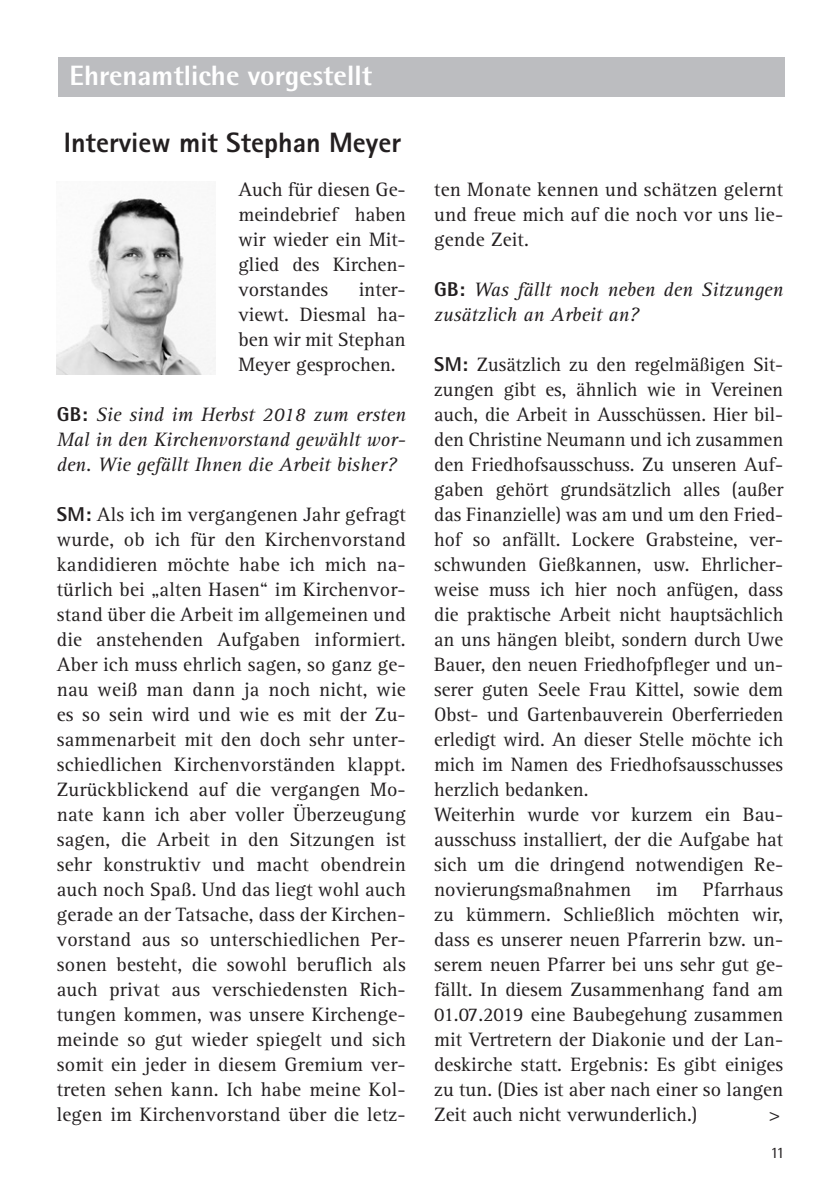
<style>
.page{position:relative;width:840px;height:1191px;background:#fff}
.page>*{position:absolute;margin:0;border:0;box-sizing:border-box;transform-origin:0 0}
.Überschrift_Balken{font:800 28px "Rotis Semi Sans";color:#fff}
.Überschrift_-_Index{font:800 28px "Rotis Sans Serif";color:#231f20}
.Standard_-_Text{font:20px/25px "Rotis Serif";color:#231f20;text-align:justify}
.Standard_-_Text-2{font:italic 20px/25px "Rotis Serif";color:#231f20;text-align:justify}
.t1{font:16px "Rotis Semi Sans";color:#231f20}
.s1{font-family:"Rotis Semi Sans";font-weight:800;font-style:normal}
.s2{font-family:"Rotis Semi Sans";font-weight:800}
</style>
<div class="page">
<div style="left:58px;top:57px;width:726px;height:39px;background:#bcbdc0"></div>
<img style="left:57px;top:198px;width:158px;height:176px">
<p class="Überschrift_Balken" style="left:69px;top:58px;width:304px">Ehrenamtliche vorgestellt</p>
<p class="Überschrift_-_Index" style="left:64px;top:125px;width:338px">Interview mit Stephan Meyer</p>
<p class="Standard_-_Text" style="left:238px;top:177px;width:169px">Auch für diesen Ge&shy;meindebrief haben wir wieder ein Mit&shy;glied des Kirchen&shy;vorstandes</p>
<p class="Standard_-_Text" style="left:238px;top:277px;width:169px;text-indent:120px">inter&shy;viewt. Diesmal ha&shy;ben wir mit Stephan Meyer gesprochen.</p>
<p class="Standard_-_Text-2" style="left:57px;top:402px;width:350px"><span class="s1">GB:</span> Sie sind im Herbst 2018 zum ersten Mal in den Kirchenvorstand gewählt wor&shy;den. Wie gefällt Ihnen die Arbeit bisher?</p>
<p class="Standard_-_Text" style="left:57px;top:502px;width:350px"><span class="s2">SM:</span> Als ich im vergangenen Jahr gefragt wurde, ob ich für den Kirchenvorstand kandidieren möchte habe ich mich na&shy;türlich bei „alten Hasen“ im Kirchenvor&shy;stand über die Arbeit im allgemeinen und die anstehenden Aufgaben informiert.<br>Aber ich muss ehrlich sagen, so ganz ge&shy;nau weiß man dann ja noch nicht, wie es so sein wird und wie es mit der Zu&shy;sammenarbeit mit den doch sehr unter&shy;schiedlichen Kirchenvorständen klappt.<br>Zurückblickend auf die vergangen Mo&shy;nate kann ich aber voller Überzeugung sagen, die Arbeit in den Sitzungen ist sehr konstruktiv und macht obendrein auch noch Spaß. Und das liegt wohl auch gerade an der Tatsache, dass der Kirchen&shy;vorstand aus so unterschiedlichen Per&shy;sonen besteht, die sowohl beruflich als auch privat aus verschiedensten Rich&shy;tungen kommen, was unsere Kirchenge&shy;meinde so gut wieder spiegelt und sich somit ein jeder in diesem Gremium ver&shy;treten sehen kann. Ich habe meine Kol&shy;legen im Kirchenvorstand über die letz-</p>
<p class="Standard_-_Text" style="left:434px;top:177px;width:350px">ten Monate kennen und schätzen gelernt und freue mich auf die noch vor uns lie&shy;gende Zeit.</p>
<p class="Standard_-_Text-2" style="left:434px;top:277px;width:350px"><span class="s1">GB:</span> Was fällt noch neben den Sitzungen zusätzlich an Arbeit an?</p>
<p class="Standard_-_Text" style="left:434px;top:352px;width:350px"><span class="s2">SM:</span> Zusätzlich zu den regelmäßigen Sit&shy;zungen gibt es, ähnlich wie in Vereinen auch, die Arbeit in Ausschüssen. Hier bil&shy;den Christine Neumann und ich zusammen den Friedhofsausschuss. Zu unseren Auf&shy;gaben gehört grundsätzlich alles (außer das Finanzielle) was am und um den Fried&shy;hof so anfällt. Lockere Grabsteine, ver&shy;schwunden Gießkannen, usw. Ehrlicher&shy;weise muss ich hier noch anfügen, dass die praktische Arbeit nicht hauptsächlich an uns hängen bleibt, sondern durch Uwe Bauer, den neuen Friedhofpfleger und un&shy;serer guten Seele Frau Kittel, sowie dem Obst- und Gartenbauverein Oberferrieden erledigt wird. An dieser Stelle möchte ich mich im Namen des Friedhofsausschusses herzlich bedanken.</p>
<p class="Standard_-_Text" style="left:434px;top:802px;width:350px">Weiterhin wurde vor kurzem ein Bau&shy;ausschuss installiert, der die Aufgabe hat sich um die dringend notwendigen Re&shy;novierungsmaßnahmen im Pfarrhaus zu kümmern. Schließlich möchten wir, dass es unserer neuen Pfarrerin bzw. un&shy;serem neuen Pfarrer bei uns sehr gut ge&shy;fällt. In diesem Zusammenhang fand am 01.07.2019 eine Baubegehung zusammen mit Vertretern der Diakonie und der Lan&shy;deskirche statt. Ergebnis: Es gibt einiges zu tun. (Dies ist aber nach einer so langen Zeit auch nicht verwunderlich.)</p>
<p class="Standard_-_Text" style="left:768px;top:1102px;width:13px">&gt;</p>
<p class="t1" style="left:770px;top:1143px;width:16px">11</p>
</div>
